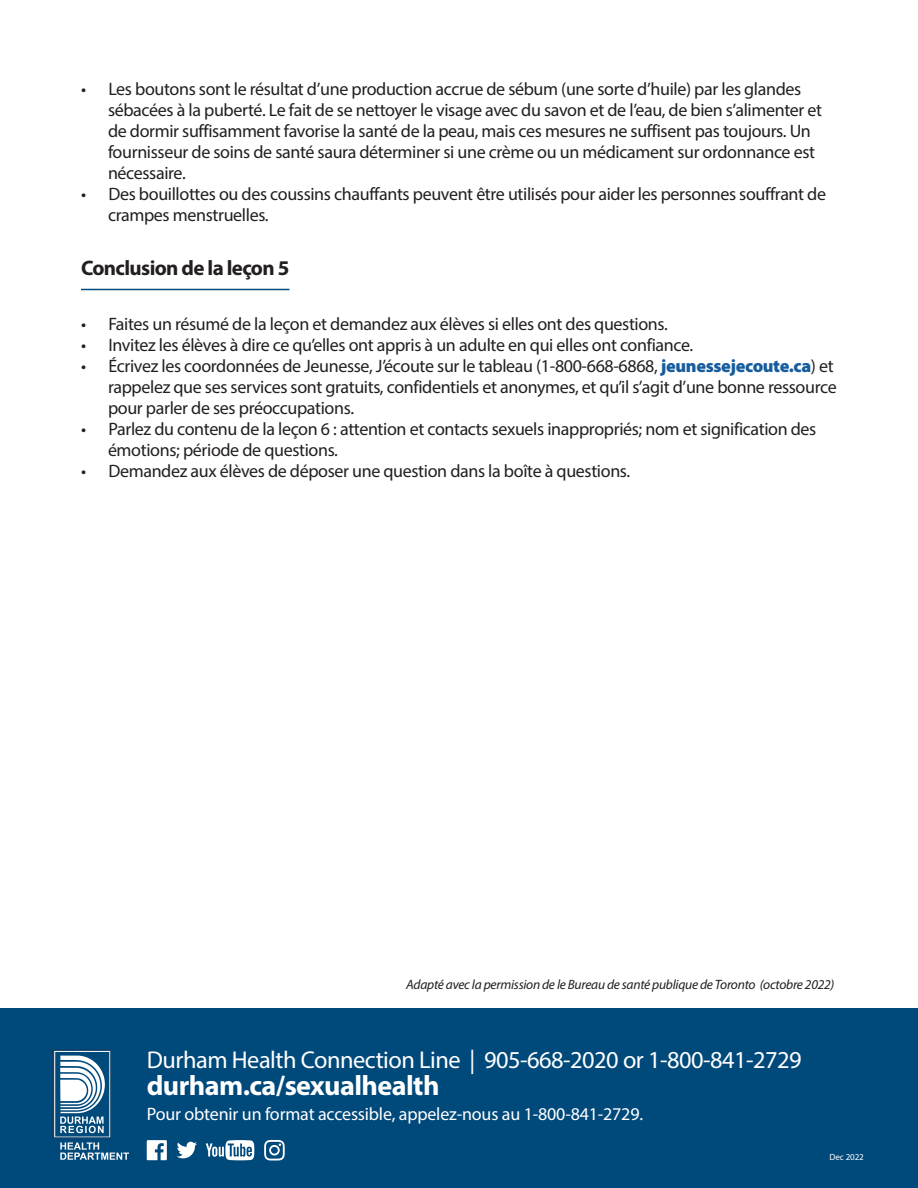
<style>
.page{position:relative;width:918px;height:1188px;background:#fff}
.page>*{position:absolute;margin:0;border:0;box-sizing:border-box;transform-origin:0 0}
.t1{font:700 28.2px "Myriad Pro";letter-spacing:-.02em;color:#fff}
.t2{font:24.3px "Myriad Pro";letter-spacing:-.02em;color:#fff}
.t3{font:700 21px "Myriad Pro";letter-spacing:-.03em;color:#231f20}
.t4{font:18px/21px "Myriad Pro";letter-spacing:-.02em;color:#231f20}
.t5{font:18px "Myriad Pro";letter-spacing:-.01em;color:#fff}
.t6{font:italic 13.5px "Myriad Pro";letter-spacing:-.02em;color:#231f20}
.t7{font:9px "Myriad Pro";letter-spacing:-.01em;color:#fff}
.s1{font-weight:900;color:#175d9e}
</style>
<div class="page">
<div style="left:0;top:1008px;width:918px;height:180px;background:#00497b"></div>
<div style="left:53px;top:1049px;width:59px;height:90px;border:2px solid #06497a"></div>
<svg style="left:55px;top:1052px;width:74px;height:108px"></svg>
<svg style="left:147px;top:1140px;width:20px;height:20px"></svg>
<svg style="left:177px;top:1142px;width:20px;height:16px"></svg>
<svg style="left:206px;top:1140px;width:48px;height:20px"></svg>
<svg style="left:264px;top:1140px;width:21px;height:21px"></svg>
<hr style="left:81px;top:289px;width:208px;height:1px;background:#00497b">
<p class="t4" style="left:81px;top:78px;width:7px">•</p>
<p class="t4" style="left:81px;top:183px;width:7px">•</p>
<p class="t4" style="left:108px;top:78px;width:695px">Les boutons sont le résultat ’d une production accrue de sébum (une sorte ’d huile) par les glandes</p>
<p class="t4" style="left:108px;top:99px;width:716px">sébacées laà puberté. Le fait de se nettoyer le visage avec du savon et de ’leau, de bien ’salimenter et de dormir suffisamment favorise la santé de la peau, mais ces mesures ne suffisent pas toujours. Un fournisseur de soins de santé saura déterminer si une crème ou un médicament sur ordonnance est nécessaire.</p>
<p class="t4" style="left:108px;top:183px;width:719px">Des bouillottes ou des coussins chauffants peuvent être utilisés pour aider les personnes souffrant de</p>
<p class="t4" style="left:108px;top:204px;width:162px">crampes menstruelles.</p>
<h2 class="t3" style="left:81px;top:254px;width:210px">Conclusion de la leçon 5</h2>
<p class="t4" style="left:108px;top:313px;width:561px">Faites un résumé de la leçon et demandez aux élèves si elles ont des questions.</p>
<p class="t4" style="left:81px;top:313px;width:7px">•</p>
<p class="t4" style="left:81px;top:334px;width:7px">•</p>
<p class="t4" style="left:81px;top:355px;width:7px">•</p>
<p class="t4" style="left:81px;top:418px;width:7px">•</p>
<p class="t4" style="left:81px;top:460px;width:7px">•</p>
<p class="t4" style="left:108px;top:334px;width:586px">Invitez les élèves à dire ce qu’elles ont appris à un adulte en qui elles ont confiance.</p>
<p class="t4" style="left:108px;top:355px;width:727px">Écrivez les coordonnées de Jeunesse ’J, écoute sur le tableau (1-800-668-6868, <span class="s1">jeunessejecoute.ca</span>) et</p>
<p class="t4" style="left:108px;top:376px;width:730px">rappelez que ses services sont gratuits, confidentiels et anonymes, et qu ’si l’ agit ’d une bonne ressource pour parler de ses préoccupations.</p>
<p class="t4" style="left:108px;top:418px;width:710px">Parlez du contenu de la leçon :6 attention et contacts sexuels inappropriés; nom et signification des</p>
<p class="t4" style="left:108px;top:439px;width:232px">émotions; période de questions.</p>
<p class="t4" style="left:108px;top:460px;width:523px">Demandez aux élèves de déposer une question dans la boîte à questions.</p>
<p class="t6" style="left:406px;top:976px;width:429px">Adapté avec la permission de le Bureau de santé publique de Toronto (octobre 2022(</p>
<p class="t2" style="left:147px;top:1045px;width:656px">Durham Health Connection Line | 905-668-2020 or 1-800-841-2729</p>
<p class="t1" style="left:147px;top:1067px;width:294px">durham.ca/sexualhealth</p>
<p class="t5" style="left:147px;top:1103px;width:498px">Pour obtenir un format accessible, appelez-nous au 1-800-841-2729.</p>
<p class="t7" style="left:830px;top:1152px;width:36px">Dec 2022</p>
</div>
